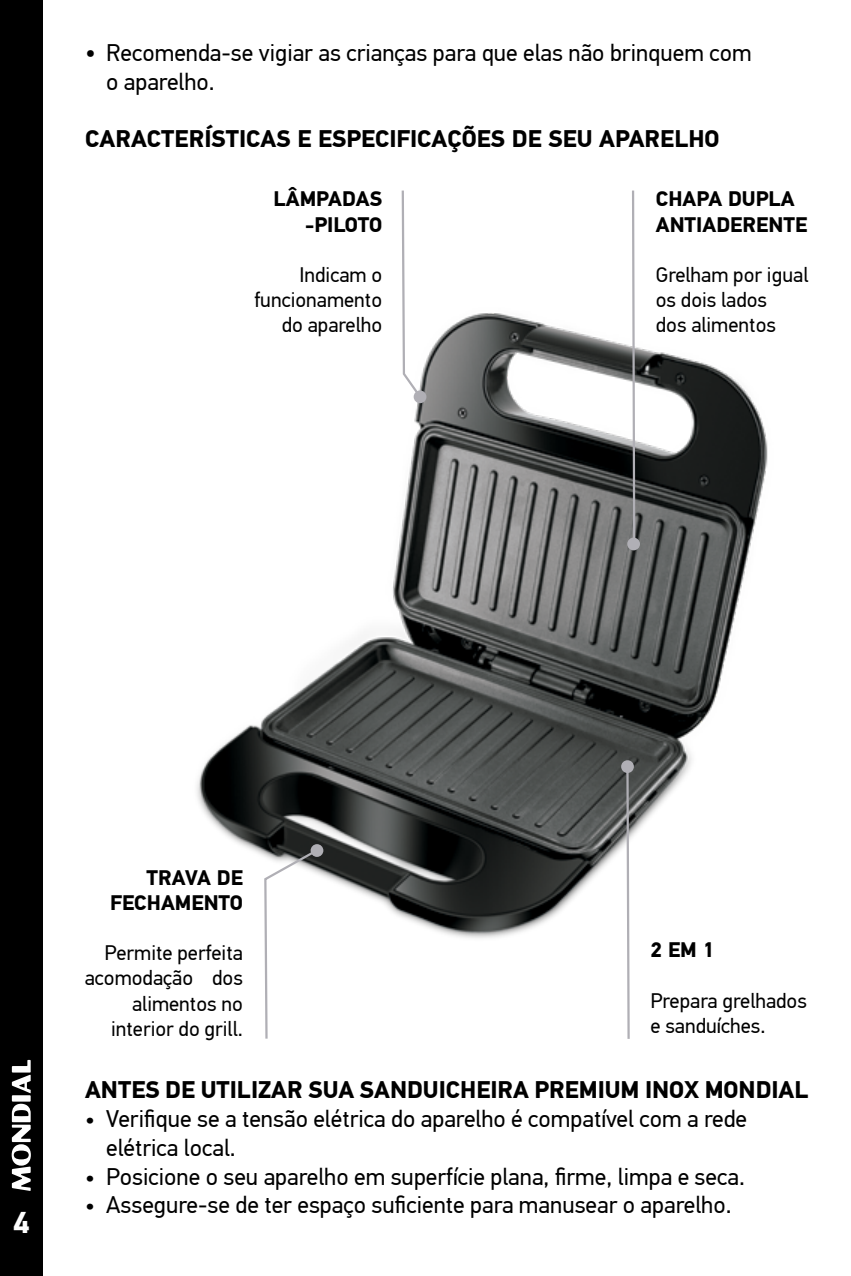
<style>
.page{position:relative;width:851px;height:1276px;background:#fff}
.page>*{position:absolute;margin:0;border:0;box-sizing:border-box;transform-origin:0 0}
.t1{font:700 30px "PF Din Text Pro";color:#fff}
.t2{font:24px/28.8px "PF Din Text Pro";color:#000}
.t3{font:700 24px "PF Din Text Pro";color:#000}
.t4{font:21px/25.2px "PF Din Text Pro";color:#000;text-align:right}
.t5{font:700 21px/25.2px "PF Din Text Pro";color:#000;text-align:right}
.s1{font-family:"PT Sans"}
</style>
<div class="page">
<div style="left:0;top:0;width:43px;height:1276px;background:#000"></div>
<svg style="left:12px;top:1060px;width:19px;height:131px"></svg>
<img style="left:197px;top:313px;width:571px;height:625px">
<svg style="left:400px;top:190px;width:23px;height:210px"></svg>
<svg style="left:625px;top:772px;width:5px;height:267px"></svg>
<svg style="left:263px;top:848px;width:55px;height:191px"></svg>
<svg style="left:630px;top:190px;width:6px;height:348px"></svg>
<div style="left:413px;top:390px;width:13px;height:13px;background:#b0afb5;border-radius:50%"></div>
<div style="left:627px;top:537px;width:13px;height:13px;background:#b0afb5;border-radius:50%"></div>
<div style="left:621px;top:760px;width:12px;height:13px;background:#b0afb5;border-radius:50%"></div>
<div style="left:310px;top:844px;width:13px;height:13px;background:#b0afb5;border-radius:50%"></div>
<p class="t2" style="left:106px;top:39px;width:647px;text-indent:-21px"><span class="s1">•</span> Recomenda-se vigiar as crianças para que elas não brinquem com o aparelho.</p>
<p class="t3" style="left:85px;top:125px;width:636px">CARACTERÍSTICAS E ESPECIFICAÇÕES DE SEU APARELHO</p>
<p class="t5" style="left:273px;top:187px;width:110px">LÂMPADAS -PILOTO</p>
<p class="t4" style="left:254px;top:262px;width:129px">Indicam o funcionamento do aparelho</p>
<p class="t5" style="left:655px;top:187px;width:153px;text-align:left">CHAPA DUPLA<br>ANTIADERENTE</p>
<p class="t4" style="left:655px;top:262px;width:154px;text-align:left">Grelham por igual os dois lados<br>dos alimentos</p>
<p class="t1" style="left:13px;top:1204px;width:18px">4</p>
<p class="t5" style="left:110px;top:865px;width:134px">TRAVA DE<br>FECHAMENTO</p>
<p class="t4" style="left:85px;top:940px;width:160px">Permite perfeita acomodação dos alimentos no interior do grill.</p>
<p class="t5" style="left:650px;top:938px;width:65px">2 EM 1</p>
<p class="t4" style="left:650px;top:988px;width:158px;text-align:left">Prepara grelhados e sanduíches.</p>
<p class="t3" style="left:85px;top:1075px;width:724px">ANTES DE UTILIZAR SUA SANDUICHEIRA PREMIUM INOX MONDIAL</p>
<p class="t2" style="left:106px;top:1104px;width:642px;text-indent:-21px">• Verifique se a tensão elétrica do aparelho é compatível com a rede elétrica local.</p>
<p class="t2" style="left:85px;top:1162px;width:661px">• Posicione o seu aparelho em superfície plana, firme, limpa e seca.</p>
<p class="t2" style="left:85px;top:1191px;width:647px">• Assegure-se de ter espaço suficiente para manusear o aparelho.</p>
</div>
